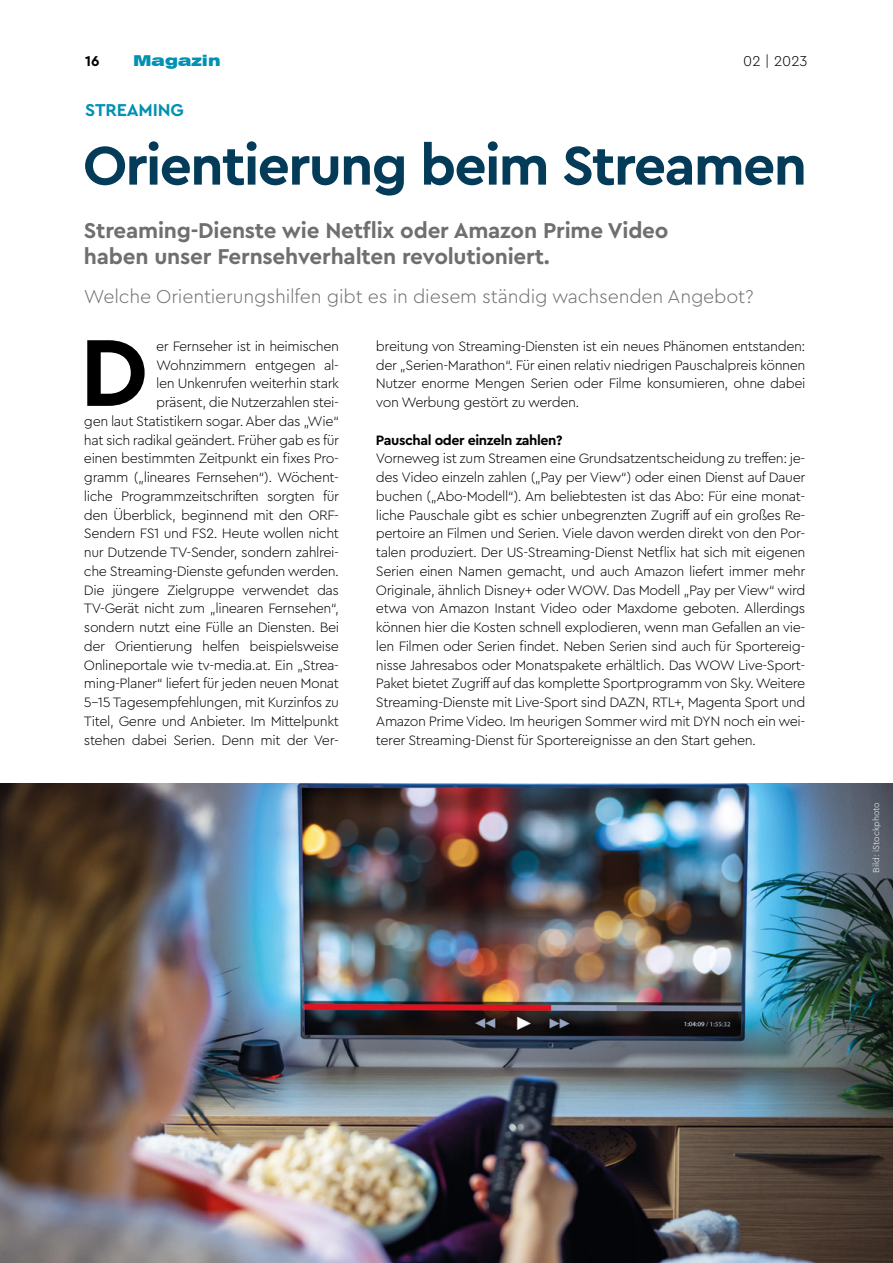
<style>
.page{position:relative;width:893px;height:1263px;background:#fff}
.page>*{position:absolute;margin:0;border:0;box-sizing:border-box;transform-origin:0 0}
.t1{font:700 99.45px "Cera PRO";color:#000}
.t2{font:700 57px "Cera PRO";letter-spacing:-.03em;color:#033b59}
.t3{font:700 22.5px/25.5px "Cera PRO";letter-spacing:-.01em;color:#706f6f}
.t4{font:300 19.5px "Cera PRO";letter-spacing:-.01em;color:#706f6f}
.t5{font:700 18px "Cera PRO";letter-spacing:-.01em;color:#0091b3}
.t6{font:900 expanded 15px "Swiss 721 BT";color:#0091b3}
.t7{font:300 15px "Cera PRO";color:#000}
.t8{font:700 15px "Cera PRO";color:#000}
.t9{font:300 14.25px/18.8px "Cera PRO";letter-spacing:-.03em;color:#000;text-align:justify}
.t10{font:700 14.25px "Cera PRO";letter-spacing:-.03em;color:#000}
.t11{font:300 9px "Cera PRO";color:#fff}
</style>
<div class="page">
<img style="left:0;top:783px;width:893px;height:480px">
<p class="t8" style="left:85px;top:51px;width:16px">16</p>
<p class="t6" style="left:133px;top:52px;width:89px">Magazin</p>
<p class="t7" style="left:743px;top:51px;width:66px">02 | 2023</p>
<p class="t5" style="left:85px;top:98px;width:100px">STREAMING</p>
<h2 class="t2" style="left:83px;top:128px;width:726px">Orientierung beim Streamen</h2>
<h3 class="t3" style="left:84px;top:217px;width:586px">Streaming-Dienste wie Netflix oder Amazon Prime Video haben unser Fernsehverhalten revolutioniert.</h3>
<h3 class="t4" style="left:84px;top:283px;width:671px">Welche Orientierungshilfen gibt es in diesem ständig wachsenden Angebot?</h3>
<p class="t9" style="left:84px;top:336px;width:257px;text-align:right">er Fernseher ist in heimischen Wohnzimmern entgegen al-<br>len Unkenrufen weiterhin stark<br>präsent, die Nutzerzahlen stei-<br>gen laut Statistikern sogar. Aber das „Wie“ hat sich radikal geändert. Früher gab es für einen bestimmten Zeitpunkt ein fixes Pro&shy;gramm („lineares Fernsehen“). Wöchent&shy;liche Programmzeitschriften sorgten für den Überblick, beginnend mit den ORF-Sendern FS1 und FS2. Heute wollen nicht nur Dutzende TV-Sender, sondern zahlrei&shy;che Streaming-Dienste gefunden werden.<br>Die jüngere Zielgruppe verwendet das TV-Gerät nicht zum „linearen Fernsehen“, sondern nutzt eine Fülle an Diensten. Bei der Orientierung helfen beispielsweise Onlineportale wie tv-media.at. Ein „Strea&shy;ming-Planer“ liefert für jeden neuen Monat 5-15 Tagesempfehlungen, mit Kurzinfos zu Titel, Genre und Anbieter. Im Mittelpunkt stehen dabei Serien. Denn mit der Ver-</p>
<h1 class="t1" style="left:80px;top:306px;width:70px">D</h1>
<p class="t9" style="left:376px;top:336px;width:431px">breitung von Streaming-Diensten ist ein neues Phänomen entstanden: der „Serien-Marathon“. Für einen relativ niedrigen Pauschalpreis können Nutzer enorme Mengen Serien oder Filme konsumieren, ohne dabei von Werbung gestört zu werden.</p>
<p class="t10" style="left:376px;top:430px;width:188px">Pauschal oder einzeln zahlen?</p>
<p class="t9" style="left:376px;top:449px;width:431px">Vorneweg ist zum Streamen eine Grundsatzentscheidung zu treffen: je&shy;des Video einzeln zahlen („Pay per View“) oder einen Dienst auf Dauer buchen („Abo-Modell“). Am beliebtesten ist das Abo: Für eine monat&shy;liche Pauschale gibt es schier unbegrenzten Zugriff auf ein großes Re&shy;pertoire an Filmen und Serien. Viele davon werden direkt von den Por&shy;talen produziert. Der US-Streaming-Dienst Netflix hat sich mit eigenen Serien einen Namen gemacht, und auch Amazon liefert immer mehr Originale, ähnlich Disney+ oder WOW. Das Modell „Pay per View“ wird etwa von Amazon Instant Video oder Maxdome geboten. Allerdings können hier die Kosten schnell explodieren, wenn man Gefallen an vie&shy;len Filmen oder Serien findet. Neben Serien sind auch für Sportereig&shy;nisse Jahresabos oder Monatspakete erhältlich. Das WOW Live-Sport-Paket bietet Zugriff auf das komplette Sportprogramm von Sky. Weitere Streaming-Dienste mit Live-Sport sind DAZN, RTL+, Magenta Sport und Amazon Prime Video. Im heurigen Sommer wird mit DYN noch ein wei&shy;terer Streaming-Dienst für Sportereignisse an den Start gehen.</p>
<p class="t11" style="left:870px;top:872px;width:72px;rotate:-90deg">Bild: iStockphoto</p>
</div>
